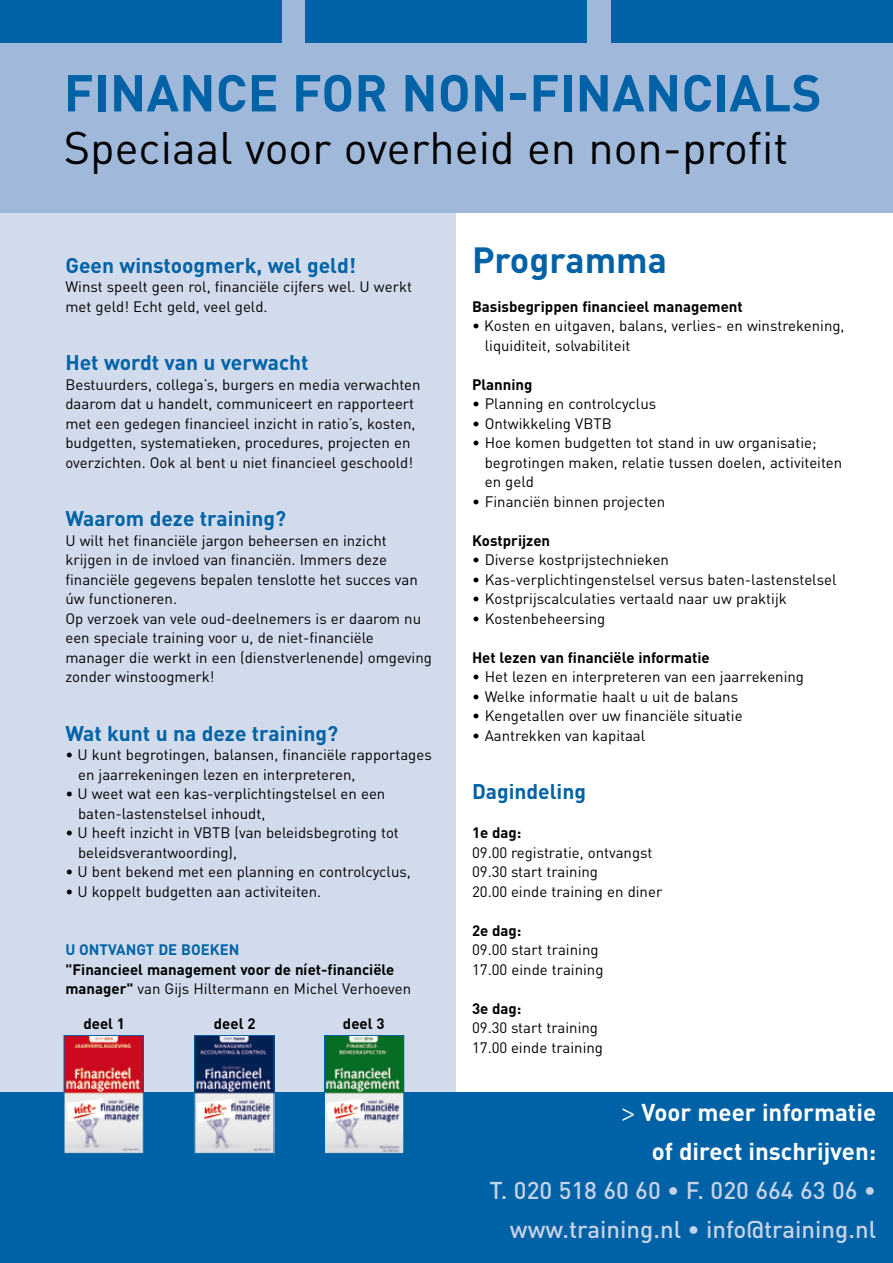
<style>
.page{position:relative;width:893px;height:1263px;background:#fff}
.page>*{position:absolute;margin:0;border:0;box-sizing:border-box;transform-origin:0 0}
.t1{font:700 51px "DIN";letter-spacing:.005em;color:#0062a6}
.t2{font:45px "DIN";color:#000}
.t3{font:700 36px "DIN";color:#0062a6}
.t4{font:500 24px/39px "DIN";color:#c5d2e8;text-align:right}
.t5{font:700 24px/39px "DIN";color:#fff;text-align:right}
.t6{font:700 21px "DIN";color:#0062a6}
.t7{font:15px/19.5px "DIN";color:#000}
.t8{font:700 15px/19.5px "DIN";color:#000}
.t9{font:700 15px "DIN";color:#0062a6}
.s1{font-weight:400}
.s2{font-family:"Myriad Pro";font-weight:400}
</style>
<div class="page">
<div style="left:0;top:0;width:455px;height:1263px;background:#d1dbec"></div>
<div style="left:0;top:0;width:893px;height:213px;background:#a0b8d9"></div>
<div style="left:306px;top:0;width:281px;height:43px;background:#0062a6"></div>
<div style="left:611px;top:0;width:282px;height:43px;background:#0062a6"></div>
<div style="left:0;top:0;width:282px;height:43px;background:#0062a6"></div>
<div style="left:0;top:1093px;width:893px;height:170px;background:#0062a6"></div>
<img style="left:66px;top:1037px;width:76px;height:115px">
<div style="left:64px;top:1035px;width:80px;height:119px;border:1px solid #0062a6"></div>
<img style="left:326px;top:1037px;width:76px;height:115px">
<div style="left:324px;top:1035px;width:80px;height:119px;border:1px solid #0062a6"></div>
<img style="left:196px;top:1037px;width:76px;height:115px">
<div style="left:194px;top:1035px;width:80px;height:119px;border:1px solid #0062a6"></div>
<hr style="left:892px;top:1093px;width:1px;height:170px;background:#000">
<h1 class="t1" style="left:64px;top:60px;width:759px">FINANCE FOR NON-FINANCIALS</h1>
<h2 class="t2" style="left:64px;top:120px;width:726px">Speciaal voor overheid en non-profit</h2>
<h3 class="t6" style="left:65px;top:252px;width:292px">Geen winstoogmerk, wel geld!</h3>
<p class="t7" style="left:65px;top:277px;width:348px">Winst speelt geen rol, financiële cijfers wel. U werkt met geld! Echt geld, veel geld.</p>
<h3 class="t6" style="left:65px;top:349px;width:245px">Het wordt van u verwacht</h3>
<p class="t7" style="left:65px;top:374px;width:357px">Bestuurders, collega’s, burgers en media verwachten daarom dat u handelt, communiceert en rapporteert met een gedegen financieel inzicht in ratio’s, kosten, budgetten, systematieken, procedures, projecten en overzichten. Ook al bent u niet financieel geschoold!</p>
<h3 class="t6" style="left:65px;top:505px;width:222px">Waarom deze training?</h3>
<p class="t7" style="left:65px;top:530px;width:368px">U wilt het financiële jargon beheersen en inzicht krijgen in de invloed van financiën. Immers deze financiële gegevens bepalen tenslotte het succes van úw functioneren.<br>Op verzoek van vele oud-deelnemers is er daarom nu een speciale training voor u, de niet-financiële manager die werkt in een (dienstverlenende) omgeving zonder winstoogmerk!</p>
<h3 class="t6" style="left:65px;top:720px;width:274px">Wat kunt u na deze training?</h3>
<p class="t7" style="left:78px;top:745px;width:355px;text-indent:-13px">• U kunt begrotingen, balansen, financiële rapportages en jaarrekeningen lezen en interpreteren,</p>
<p class="t7" style="left:78px;top:784px;width:309px;text-indent:-13px">• U weet wat een kas-verplichtingstelsel en een baten-lastenstelsel inhoudt,</p>
<p class="t7" style="left:78px;top:823px;width:322px;text-indent:-13px">• U heeft inzicht in VBTB (van beleidsbegroting tot beleidsverantwoording),</p>
<p class="t7" style="left:65px;top:862px;width:347px">• U bent bekend met een planning en controlcyclus,</p>
<p class="t7" style="left:65px;top:881px;width:257px">• U koppelt budgetten aan activiteiten.</p>
<p class="t9" style="left:65px;top:940px;width:62px">U on tvang</p>
<p class="t9" style="left:146px;top:940px;width:84px">t de boeken</p>
<p class="t8" style="left:65px;top:959px;width:347px">"Financieel management voor de níet-financiële manager" <span class="s1">van Gijs Hiltermann en Michel Verhoeven</span></p>
<p class="t8" style="left:83px;top:1013px;width:43px">deel 1</p>
<p class="t8" style="left:214px;top:1013px;width:43px">deel 2</p>
<p class="t8" style="left:343px;top:1013px;width:43px">deel 3</p>
<h3 class="t3" style="left:472px;top:236px;width:196px">Programma</h3>
<p class="t8" style="left:472px;top:296px;width:272px">Basisbegrippen financieel management</p>
<p class="t7" style="left:485px;top:316px;width:361px;text-indent:-13px">• Kosten en uitgaven, balans, verlies- en winstrekening, liquiditeit, solvabiliteit</p>
<p class="t8" style="left:472px;top:374px;width:62px">Planning</p>
<p class="t7" style="left:472px;top:394px;width:186px">• Planning en controlcyclus</p>
<p class="t7" style="left:472px;top:413px;width:141px">• Ontwikkeling VBTB</p>
<p class="t7" style="left:485px;top:433px;width:359px;text-indent:-13px">• Hoe komen budgetten tot stand in uw organisatie; begrotingen maken, relatie tussen doelen, activiteiten en geld</p>
<p class="t7" style="left:472px;top:491px;width:195px">• Financiën binnen projecten</p>
<p class="t8" style="left:472px;top:530px;width:80px">Kostprijzen</p>
<p class="t7" style="left:472px;top:550px;width:199px">• Diverse kostprijstechnieken</p>
<p class="t7" style="left:472px;top:569px;width:366px">• Kas-verplichtingenstelsel versus baten-lastenstelsel</p>
<p class="t7" style="left:472px;top:589px;width:316px">• Kostprijscalculaties vertaald naar uw praktijk</p>
<p class="t7" style="left:472px;top:608px;width:135px">• Kostenbeheersing</p>
<p class="t8" style="left:472px;top:647px;width:239px">Het lezen van financiële informatie</p>
<p class="t7" style="left:472px;top:667px;width:334px">• Het lezen en interpreteren van een jaarrekening</p>
<p class="t7" style="left:472px;top:686px;width:268px">• Welke informatie haalt u uit de balans</p>
<p class="t7" style="left:472px;top:706px;width:272px">• Kengetallen over uw financiële situatie</p>
<p class="t7" style="left:472px;top:725px;width:175px">• Aantrekken van kapitaal</p>
<h3 class="t6" style="left:472px;top:778px;width:116px">Dagindeling</h3>
<p class="t8" style="left:472px;top:823px;width:51px">1e dag:</p>
<p class="t7" style="left:472px;top:842px;width:192px">09.00 registratie, ontvangst<br>09.30 start training<br>20.00 einde training en diner</p>
<p class="t8" style="left:472px;top:920px;width:51px">2e dag:</p>
<p class="t7" style="left:472px;top:940px;width:133px">09.00 start training<br>17.00 einde training</p>
<p class="t8" style="left:472px;top:998px;width:51px">3e dag:</p>
<p class="t7" style="left:472px;top:1018px;width:133px">09.30 start training<br>17.00 einde training</p>
<h3 class="t5" style="left:621px;top:1092px;width:257px"><span class="s2">&gt;</span> Voor meer informatie of direct inschrijven:</h3>
<h3 class="t4" style="left:489px;top:1170px;width:388px">T. 020 518 60 60 • F. 020 664 63 06 • www.training.nl • info@training.nl</h3>
</div>
